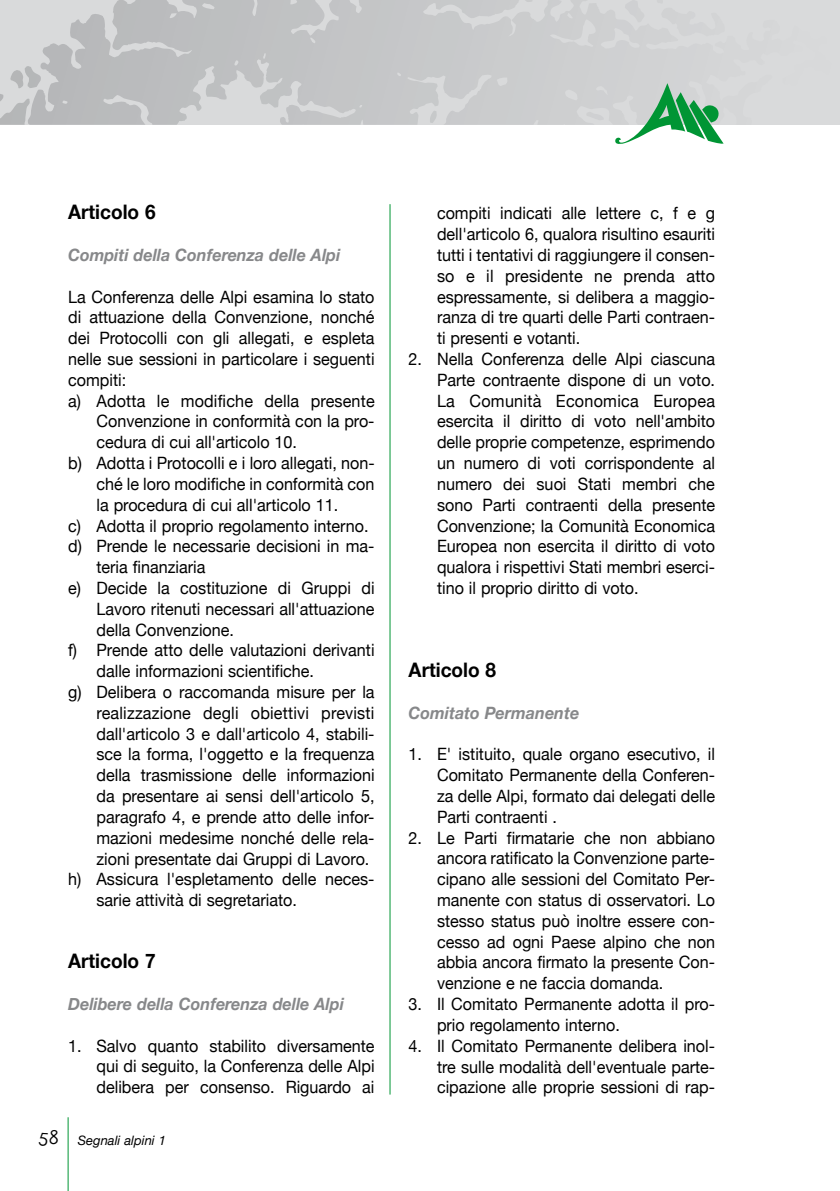
<style>
.page{position:relative;width:840px;height:1191px;background:#fff}
.page>*{position:absolute;margin:0;border:0;box-sizing:border-box;transform-origin:0 0}
.t1{font:700 20px "Helvetica Neue";color:#000;scale:.95 1}
.t2{font:17px/20.8px "Helvetica Neue";color:#000;text-align:justify;scale:.95 1}
.t3{font:italic 700 17px "Helvetica Neue";color:#87888a;scale:.95 1}
.t4{font:italic 13px "Helvetica Neue";color:#000}
.s1{font-family:"Friday";font-style:normal;font-size:22px}
</style>
<div class="page">
<svg style="left:0;top:0;width:839px;height:125px;background:#cacbcd"></svg>
<svg style="left:422px;top:0;width:240px;height:36px;background:#cfd0d2"></svg>
<svg style="left:613px;top:83px;width:110px;height:61px"></svg>
<hr style="left:839px;top:0;width:1px;height:125px;background:#d9dadb">
<hr style="left:68px;top:1117px;width:1px;height:74px;background:#009534">
<hr style="left:389px;top:204px;width:1px;height:890px;background:#009534">
<p class="t1" style="left:68px;top:200px;width:93px">Articolo 6</p>
<p class="t3" style="left:68px;top:244px;width:288px">Compiti della Conferenza delle Alpi</p>
<p class="t2" style="left:68px;top:286px;width:324px">La Conferenza delle Alpi esamina lo stato</p>
<p class="t2" style="left:68px;top:307px;width:324px">di attuazione della Convenzione, nonché</p>
<p class="t2" style="left:68px;top:327px;width:324px">dei Protocolli con gli allegati, e espleta</p>
<p class="t2" style="left:68px;top:348px;width:324px">nelle sue sessioni in particolare i seguenti</p>
<p class="t2" style="left:68px;top:369px;width:63px">compiti:</p>
<p class="t2" style="left:68px;top:390px;width:324px">a) Adotta le modifiche della presente</p>
<p class="t2" style="left:96px;top:411px;width:294px">Convenzione in conformità con la pro-</p>
<p class="t2" style="left:96px;top:431px;width:212px">cedura di cui all'articolo 10.</p>
<p class="t2" style="left:68px;top:452px;width:324px">b) Adotta i Protocolli e i loro allegati, non-</p>
<p class="t2" style="left:96px;top:473px;width:294px">ché le loro modifiche in conformità con</p>
<p class="t2" style="left:96px;top:494px;width:256px">la procedura di cui all'articolo 11.</p>
<p class="t2" style="left:68px;top:515px;width:318px">c) Adotta il proprio regolamento interno.</p>
<p class="t2" style="left:68px;top:535px;width:324px">d) Prende le necessarie decisioni in ma-</p>
<p class="t2" style="left:96px;top:556px;width:116px">teria finanziaria</p>
<p class="t2" style="left:68px;top:577px;width:324px">e) Decide la costituzione di Gruppi di</p>
<p class="t2" style="left:96px;top:598px;width:294px">Lavoro ritenuti necessari all'attuazione</p>
<p class="t2" style="left:96px;top:619px;width:146px">della Convenzione.</p>
<p class="t2" style="left:68px;top:639px;width:324px">f) Prende atto delle valutazioni derivanti</p>
<p class="t2" style="left:96px;top:660px;width:230px">dalle informazioni scientifiche.</p>
<p class="t2" style="left:68px;top:681px;width:324px">g) Delibera o raccomanda misure per la</p>
<p class="t2" style="left:96px;top:702px;width:294px">realizzazione degli obiettivi previsti</p>
<p class="t2" style="left:96px;top:723px;width:294px">dall'articolo 3 e dall'articolo 4, stabili-</p>
<p class="t2" style="left:96px;top:744px;width:294px">sce la forma, l'oggetto e la frequenza</p>
<p class="t2" style="left:96px;top:764px;width:294px">della trasmissione delle informazioni</p>
<p class="t2" style="left:96px;top:785px;width:294px">da presentare ai sensi dell'articolo 5,</p>
<p class="t2" style="left:96px;top:806px;width:294px">paragrafo 4, e prende atto delle infor-</p>
<p class="t2" style="left:96px;top:827px;width:294px">mazioni medesime nonché delle rela-</p>
<p class="t2" style="left:96px;top:848px;width:289px">zioni presentate dai Gruppi di Lavoro.</p>
<p class="t2" style="left:68px;top:868px;width:324px">h) Assicura l'espletamento delle neces-</p>
<p class="t2" style="left:96px;top:889px;width:212px">sarie attività di segretariato.</p>
<p class="t1" style="left:68px;top:949px;width:93px">Articolo 7</p>
<p class="t3" style="left:68px;top:993px;width:291px">Delibere della Conferenza delle Alpi</p>
<p class="t2" style="left:96px;top:1035px;width:294px;text-indent:-28px">1. Salvo quanto stabilito diversamente qui di seguito, la Conferenza delle Alpi delibera per consenso. Riguardo ai</p>
<p class="t4" style="left:38px;top:1132px;width:129px"><span class="s1">58</span> Segnali alpini 1</p>
<p class="t2" style="left:437px;top:203px;width:294px">compiti indicati alle lettere c, f e g dell'articolo 6, qualora risultino esauriti tutti i tentativi di raggiungere il consen&shy;so e il presidente ne prenda atto espressamente, si delibera a maggio&shy;ranza di tre quarti delle Parti contraen&shy;ti presenti e votanti.</p>
<p class="t2" style="left:437px;top:348px;width:294px;text-indent:-28px">2. Nella Conferenza delle Alpi ciascuna Parte contraente dispone di un voto.<br>La Comunità Economica Europea esercita il diritto di voto nell'ambito delle proprie competenze, esprimendo un numero di voti corrispondente al numero dei suoi Stati membri che sono Parti contraenti della presente Convenzione; la Comunità Economica Europea non esercita il diritto di voto qualora i rispettivi Stati membri eserci&shy;tino il proprio diritto di voto.</p>
<p class="t1" style="left:408px;top:657px;width:93px">Articolo 8</p>
<p class="t3" style="left:408px;top:702px;width:181px">Comitato Permanente</p>
<p class="t2" style="left:437px;top:743px;width:294px;text-indent:-28px">1. E' istituito, quale organo esecutivo, il Comitato Permanente della Conferen&shy;za delle Alpi, formato dai delegati delle Parti contraenti .</p>
<p class="t2" style="left:437px;top:827px;width:294px;text-indent:-28px">2. Le Parti firmatarie che non abbiano ancora ratificato la Convenzione parte&shy;cipano alle sessioni del Comitato Per&shy;manente con status di osservatori. Lo stesso status può inoltre essere con&shy;cesso ad ogni Paese alpino che non abbia ancora firmato la presente Con&shy;venzione e ne faccia domanda.</p>
<p class="t2" style="left:437px;top:993px;width:294px;text-indent:-28px">3. Il Comitato Permanente adotta il pro&shy;prio regolamento interno.</p>
<p class="t2" style="left:437px;top:1035px;width:294px;text-indent:-28px">4. Il Comitato Permanente delibera inol&shy;tre sulle modalità dell'eventuale parte&shy;cipazione alle proprie sessioni di rap-</p>
</div>
